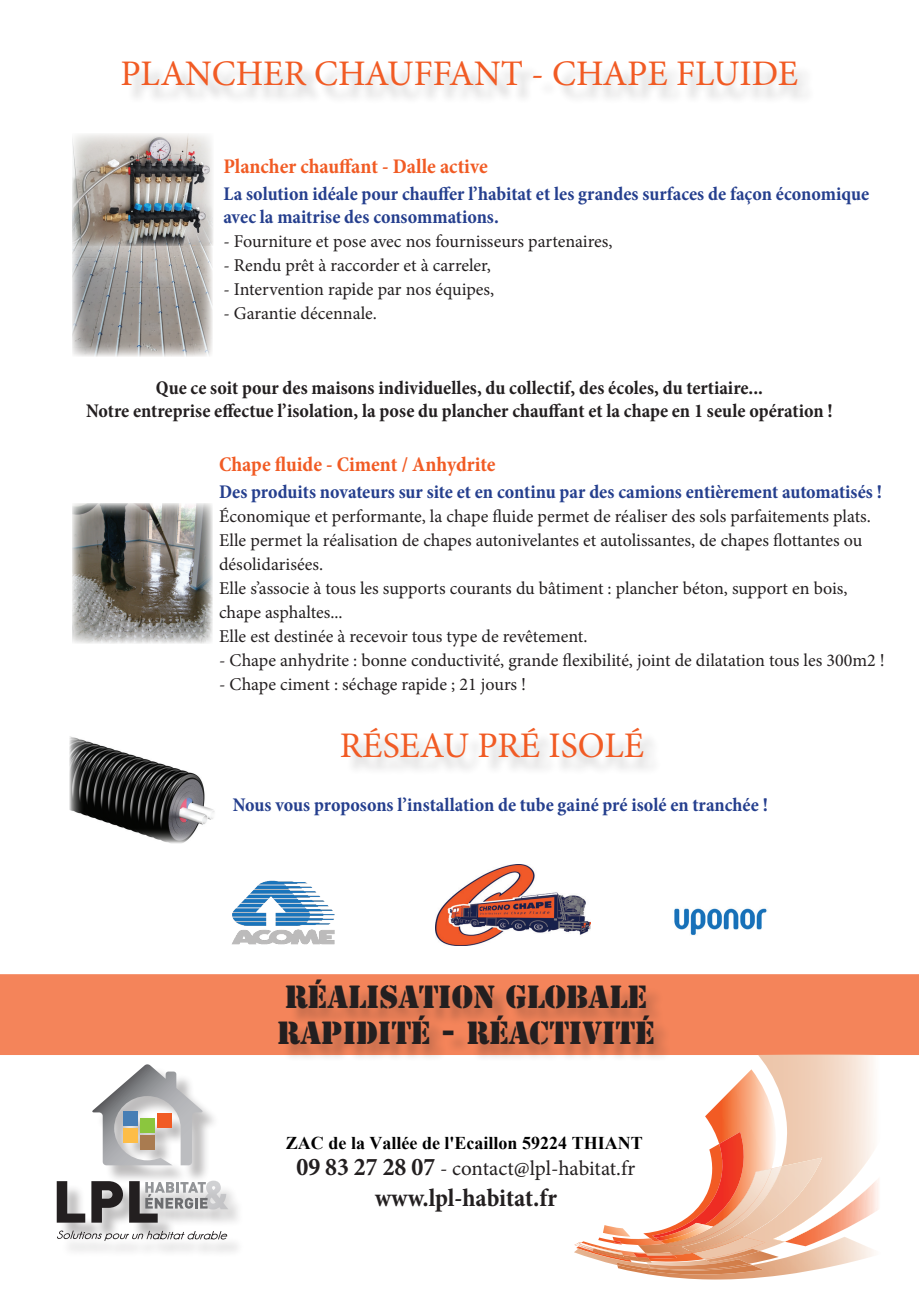
<style>
.page{position:relative;width:919px;height:1289px;background:#fff}
.page>*{position:absolute;margin:0;border:0;box-sizing:border-box;transform-origin:0 0}
.t1{font:36px "Minion Pro";color:#f15b24}
.t2{font:30px/36px "Stencil Std";color:#231f20}
.t3{font:700 condensed 25.5px "Minion Pro";letter-spacing:-.005em;color:#231f20}
.t4{font:21px/30.6px "Minion Pro";letter-spacing:-.005em;color:#231f20}
.t5{font:700 condensed 21px "Minion Pro";color:#f15b24}
.t6{font:700 condensed 19.5px/23.4px "Minion Pro";color:#253f8e}
.t7{font:700 condensed 19.5px/23.4px "Minion Pro";color:#231f20;text-align:center}
.t8{font:18px/24px "Minion Pro";color:#231f20}
.t9{font:700 18px "Times New Roman";color:#000}
.s1{font-weight:700;font-stretch:condensed;font-size:25.5px}
</style>
<div class="page">
<div style="left:125px;top:64px;width:691px;height:41px;background:#f7f7f7"></div>
<img style="left:72px;top:246px;width:141px;height:110px">
<img style="left:72px;top:503px;width:141px;height:140px">
<img style="left:72px;top:134px;width:141px;height:112px">
<img style="left:69px;top:736px;width:146px;height:108px">
<div style="left:59px;top:1067px;width:186px;height:191px;background:#231f20;opacity:.3"></div>
<svg style="left:92px;top:1064px;width:111px;height:101px"></svg>
<div style="left:123px;top:1111px;width:15px;height:14px;background:#467eb5"></div>
<div style="left:123px;top:1128px;width:15px;height:14px;background:#fdbd47"></div>
<div style="left:140px;top:1118px;width:15px;height:14px;background:#8bc63e"></div>
<div style="left:157px;top:1112px;width:14px;height:14px;background:#f15b24"></div>
<div style="left:140px;top:1135px;width:15px;height:14px;background:#a97b50"></div>
<svg style="left:57px;top:1181px;width:28px;height:41px"></svg>
<svg style="left:91px;top:1181px;width:32px;height:41px"></svg>
<svg style="left:129px;top:1180px;width:99px;height:42px;background:#b4b4b5"></svg>
<svg style="left:57px;top:1230px;width:170px;height:10px"></svg>
<img style="left:674px;top:908px;width:93px;height:28px">
<img style="left:232px;top:880px;width:103px;height:65px">
<div style="left:0;top:974px;width:918px;height:80px;background:#f4845a"></div>
<div style="left:281px;top:981px;width:391px;height:81px;background:#231f20;opacity:.25"></div>
<img style="left:435px;top:864px;width:155px;height:81px">
<div style="left:344px;top:731px;width:318px;height:45px;background:#f7f7f7"></div>
<img style="left:647px;top:1262px;width:203px;height:17px">
<img style="left:605px;top:1262px;width:11px;height:3px">
<img style="left:616px;top:1262px;width:147px;height:12px">
<svg style="left:574px;top:1053px;width:309px;height:209px"></svg>
<img style="left:579px;top:1242px;width:43px;height:12px">
<img style="left:594px;top:1248px;width:28px;height:6px">
<div style="left:288px;top:1096px;width:361px;height:57px;background:#fff"></div>
<h1 class="t1" style="left:120px;top:50px;width:679px">PLANCHER CHAUFFANT - CHAPE FLUIDE</h1>
<p class="t5" style="left:223px;top:152px;width:266px">Plancher chauffant - Dalle active</p>
<p class="t6" style="left:223px;top:182px;width:647px">La solution idéale pour chauffer l’habitat et les grandes surfaces de façon économique avec la maitrise des consommations.</p>
<p class="t8" style="left:223px;top:229px;width:390px">- Fourniture et pose avec nos fournisseurs partenaires,</p>
<p class="t8" style="left:223px;top:253px;width:269px">- Rendu prêt à raccorder et à carreler,</p>
<p class="t8" style="left:223px;top:277px;width:272px">- Intervention rapide par nos équipes,</p>
<p class="t8" style="left:223px;top:301px;width:155px">- Garantie décennale.</p>
<p class="t7" style="left:86px;top:376px;width:748px">Que ce soit pour des maisons individuelles, du collectif, des écoles, du tertiaire...<br>Notre entreprise effectue l’isolation, la pose du plancher chauffant et la chape en 1 seule opération !</p>
<p class="t5" style="left:219px;top:450px;width:278px">Chape fluide - Ciment / Anhydrite</p>
<p class="t6" style="left:219px;top:480px;width:664px">Des produits novateurs sur site et en continu par des camions entièrement automatisés !</p>
<p class="t8" style="left:219px;top:505px;width:653px">Économique et performante, la chape fluide permet de réaliser des sols parfaitements plats.<br>Elle permet la réalisation de chapes autonivelantes et autolissantes, de chapes flottantes ou désolidarisées.<br>Elle s’associe à tous les supports courants du bâtiment : plancher béton, support en bois, chape asphaltes...<br>Elle est destinée à recevoir tous type de revêtement.</p>
<p class="t8" style="left:219px;top:648px;width:667px">- Chape anhydrite : bonne conductivité, grande flexibilité, joint de dilatation tous les 300m2 !</p>
<p class="t8" style="left:219px;top:672px;width:308px">- Chape ciment : séchage rapide ; 21 jours !</p>
<h1 class="t1" style="left:340px;top:721px;width:306px">RÉSEAU PRÉ ISOLÉ</h1>
<p class="t6" style="left:233px;top:793px;width:536px">Nous vous proposons l’installation de tube gainé pré isolé en tranchée !</p>
<h2 class="t2" style="left:277px;top:978px;width:379px">RÉALISATION GLOBALE<br>RAPIDITÉ - RÉACTIVITÉ</h2>
<p class="t4" style="left:293px;top:1122px;width:346px">11 Bis Hameau de Wult 59990 Maresches<br><span class="s1">09 83 27 28 07</span> - contact@lpl-habitat.fr</p>
<h3 class="t3" style="left:374px;top:1179px;width:184px">www.lpl-habitat.fr</h3>
<p class="t9" style="left:286px;top:1133px;width:358px">ZAC de la Vallée de l'Ecaillon 59224 THIANT</p>
</div>
